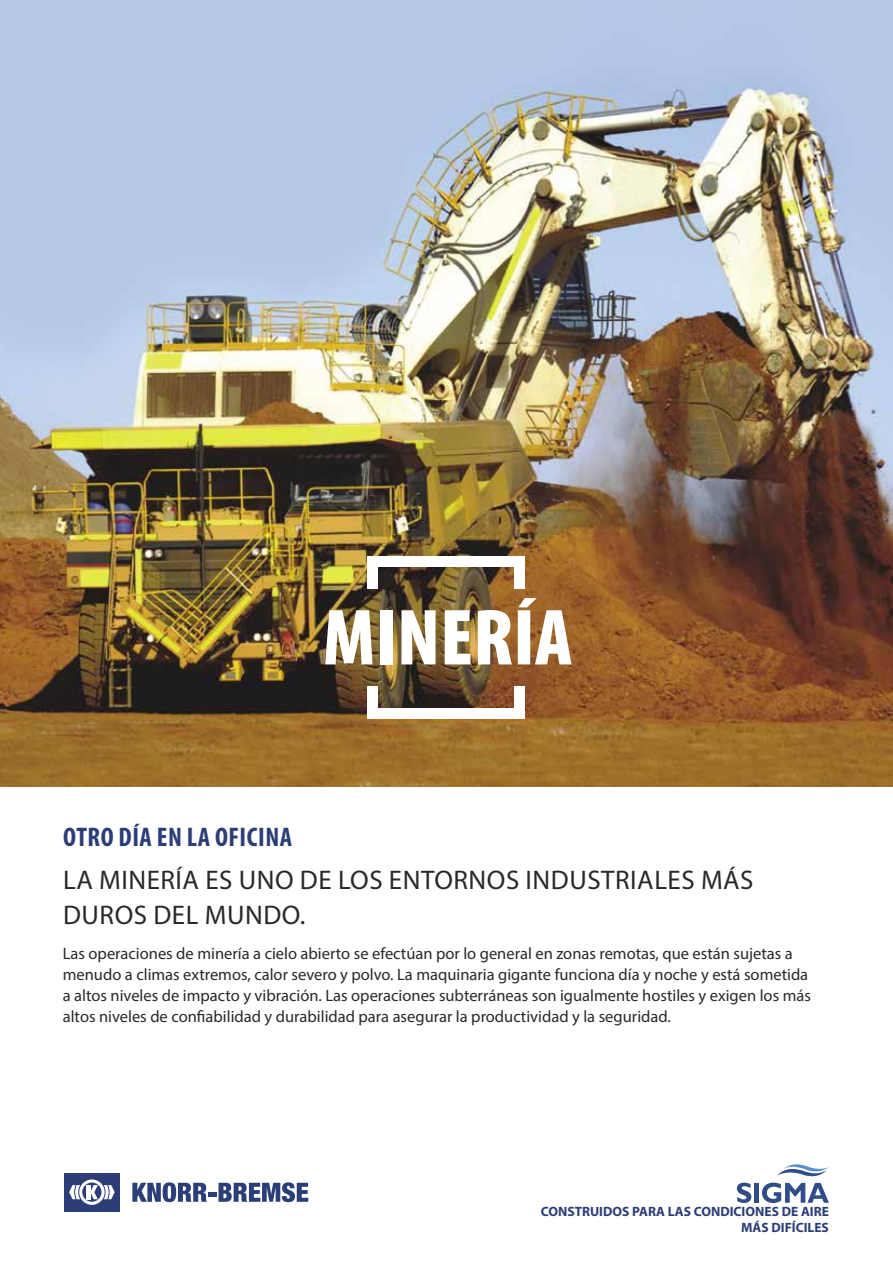
<style>
.page{position:relative;width:893px;height:1263px;background:#fff}
.page>*{position:absolute;margin:0;border:0;box-sizing:border-box;transform-origin:0 0}
.t1{font:900 condensed 80.4px "Myriad Pro";color:#fff}
.t2{font:27px/34.5px "Myriad Pro";letter-spacing:.02em;color:#292929}
.t3{font:700 condensed 27px "Myriad Pro";letter-spacing:.02em;color:#2c3e77}
.t4{font:16.5px/21px "Myriad Pro";color:#292929}
.t5{font:700 13.5px/16.2px "Myriad Pro";color:#2c3e77;text-align:right}
</style>
<div class="page">
<img style="left:0;top:0;width:893px;height:787px">
<div style="left:367px;top:686px;width:11px;height:22px;background:#fff"></div>
<div style="left:514px;top:686px;width:11px;height:22px;background:#fff"></div>
<div style="left:367px;top:708px;width:158px;height:10px;background:#fff"></div>
<div style="left:514px;top:567px;width:11px;height:22px;background:#fff"></div>
<div style="left:367px;top:567px;width:11px;height:22px;background:#fff"></div>
<div style="left:367px;top:556px;width:158px;height:11px;background:#fff"></div>
<svg style="left:737px;top:1182px;width:14px;height:21px"></svg>
<hr style="left:755px;top:1183px;width:4px;height:20px;background:#314d89">
<svg style="left:762px;top:1164px;width:67px;height:39px"></svg>
<svg style="left:132px;top:1182px;width:176px;height:20px"></svg>
<div style="left:64px;top:1173px;width:56px;height:38px;background:#2c3e77"></div>
<svg style="left:69px;top:1179px;width:46px;height:26px"></svg>
<h1 class="t1" style="left:323px;top:593px;width:251px">MINERÍA</h1>
<h2 class="t3" style="left:63px;top:821px;width:231px">OTRO DÍA EN LA OFICINA</h2>
<h2 class="t2" style="left:63px;top:862px;width:692px">LA MINERÍA ES UNO DE LOS ENTORNOS INDUSTRIALES MÁS<br>DUROS DEL MUNDO.</h2>
<p class="t4" style="left:63px;top:943px;width:750px">Las operaciones de minería a cielo abierto se efectúan por lo general en zonas remotas, que están sujetas a menudo a climas extremos, calor severo y polvo. La maquinaria gigante funciona día y noche y está sometida a altos niveles de impacto y vibración. Las operaciones subterráneas son igualmente hostiles y exigen los más altos niveles de confiabilidad y durabilidad para asegurar la productividad y la seguridad.</p>
<p class="t5" style="left:541px;top:1203px;width:290px">CONSTRUIDOS PARA LAS CONDICIONES DE AIRE<br>MÁS DIFÍCILES</p>
</div>
